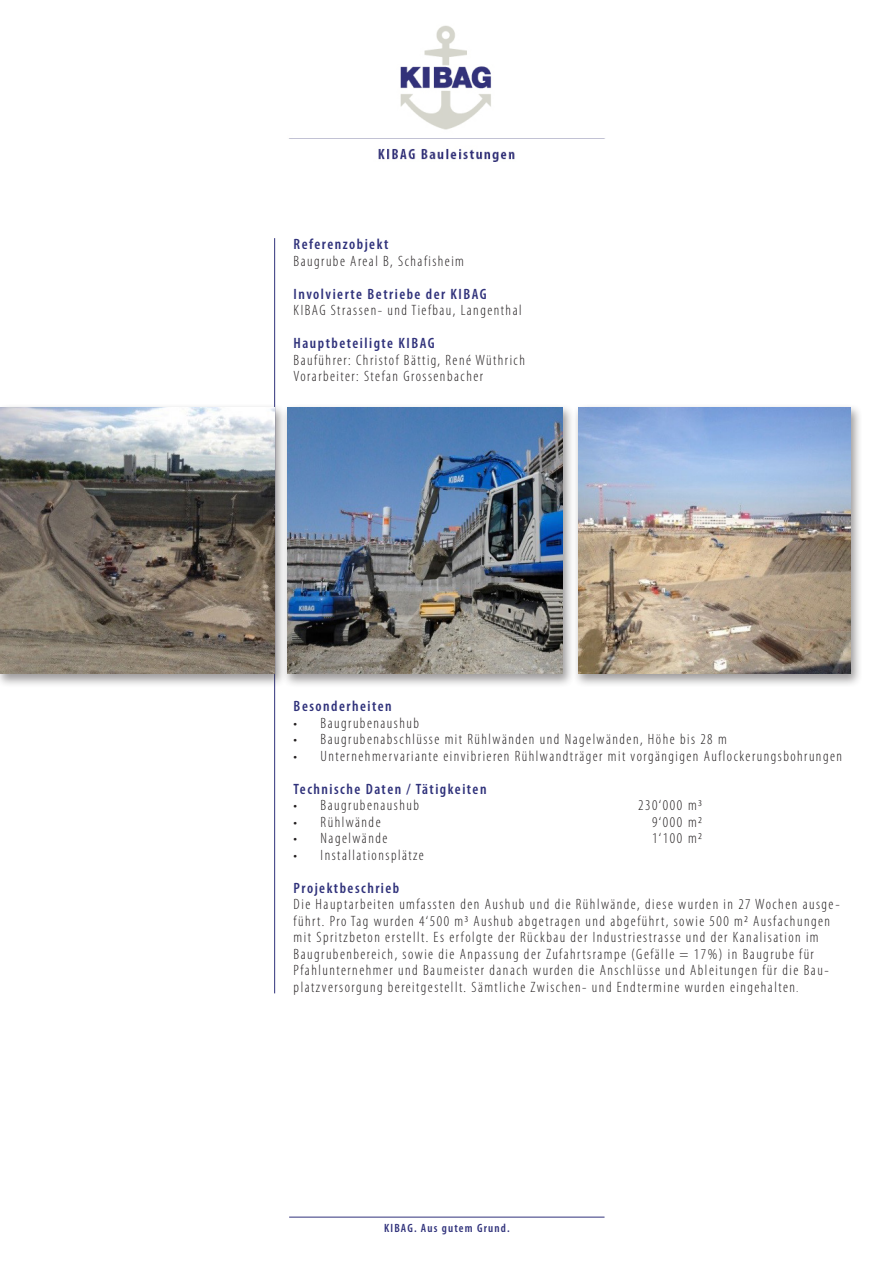
<style>
.page{position:relative;width:893px;height:1263px;background:#fff}
.page>*{position:absolute;margin:0;border:0;box-sizing:border-box;transform-origin:0 0}
.t1{font:300 condensed 15px/16.5px "Myriad Pro";letter-spacing:.1em;color:#231f20}
.t2{font:600 condensed 15px "Myriad Pro";letter-spacing:.1em;color:#30327b}
.t3{font:600 condensed 12px "Myriad Pro";letter-spacing:.1em;color:#30327b}
</style>
<div class="page">
<hr style="left:289px;top:1217px;width:315px;height:1px;background:#30327b">
<hr style="left:274px;top:238px;width:1px;height:755px;background:#30327b">
<div style="left:0;top:404px;width:287px;height:284px;background:#231f20;opacity:.45"></div>
<img style="left:0;top:407px;width:274px;height:266px">
<div style="left:282px;top:404px;width:292px;height:284px;background:#231f20;opacity:.45"></div>
<img style="left:288px;top:407px;width:274px;height:266px">
<div style="left:572px;top:404px;width:291px;height:284px;background:#231f20;opacity:.45"></div>
<img style="left:578px;top:407px;width:272px;height:267px">
<img style="left:289px;top:25px;width:316px;height:137px">
<p class="t2" style="left:294px;top:236px;width:96px">Referenzobjekt</p>
<p class="t1" style="left:294px;top:253px;width:172px">Baugrube Areal B, Schafisheim</p>
<p class="t2" style="left:294px;top:286px;width:194px">Involvierte Betriebe der KIBAG</p>
<p class="t1" style="left:294px;top:303px;width:230px">KIBAG Strassen- und Tiefbau, Langenthal</p>
<p class="t2" style="left:294px;top:335px;width:142px">Hauptbeteiligte KIBAG</p>
<p class="t1" style="left:294px;top:352px;width:233px">Bauführer: Christof Bättig, René Wüthrich</p>
<p class="t1" style="left:294px;top:369px;width:191px">Vorarbeiter: Stefan Grossenbacher</p>
<p class="t2" style="left:294px;top:698px;width:100px">Besonderheiten</p>
<p class="t1" style="left:294px;top:715px;width:127px">• Baugrubenaushub</p>
<p class="t1" style="left:294px;top:732px;width:435px">• Baugrubenabschlüsse mit Rühlwänden und Nagelwänden, Höhe bis 28 m</p>
<p class="t1" style="left:294px;top:748px;width:550px">• Unternehmervariante einvibrieren Rühlwandträger mit vorgängigen Auflockerungsbohrungen</p>
<p class="t2" style="left:294px;top:781px;width:194px">Technische Daten / Tätigkeiten</p>
<p class="t1" style="left:294px;top:798px;width:127px">• Baugrubenaushub</p>
<p class="t1" style="left:638px;top:798px;width:65px">230‘000 m3</p>
<p class="t1" style="left:294px;top:814px;width:88px">• Rühlwände</p>
<p class="t1" style="left:652px;top:814px;width:51px">9‘000 m2</p>
<p class="t1" style="left:294px;top:831px;width:95px">• Nagelwände</p>
<p class="t1" style="left:652px;top:831px;width:51px">1‘100 m2</p>
<p class="t1" style="left:294px;top:847px;width:132px">• Installationsplätze</p>
<p class="t2" style="left:294px;top:880px;width:107px">Projektbeschrieb</p>
<p class="t1" style="left:294px;top:897px;width:548px">Die Hauptarbeiten umfassten den Aushub und die Rühlwände, diese wurden in 27 Wochen ausge&shy;führt. Pro Tag wurden 4‘500 m3 Aushub abgetragen und abgeführt‚ sowie 500 m2 Ausfachungen mit Spritzbeton erstellt. Es erfolgte der Rückbau der Industriestrasse und der Kanalisation im Baugrubenbereich, sowie die Anpassung der Zufahrtsrampe (Gefälle = 17%) in Baugrube für Pfahlunternehmer und Baumeister danach wurden die Anschlüsse und Ableitungen für die Bau&shy;platzversorgung bereitgestellt. Sämtliche Zwischen- und Endtermine wurden eingehalten.</p>
<p class="t3" style="left:384px;top:1222px;width:127px">KIBAG. Aus gutem Grund.</p>
</div>
